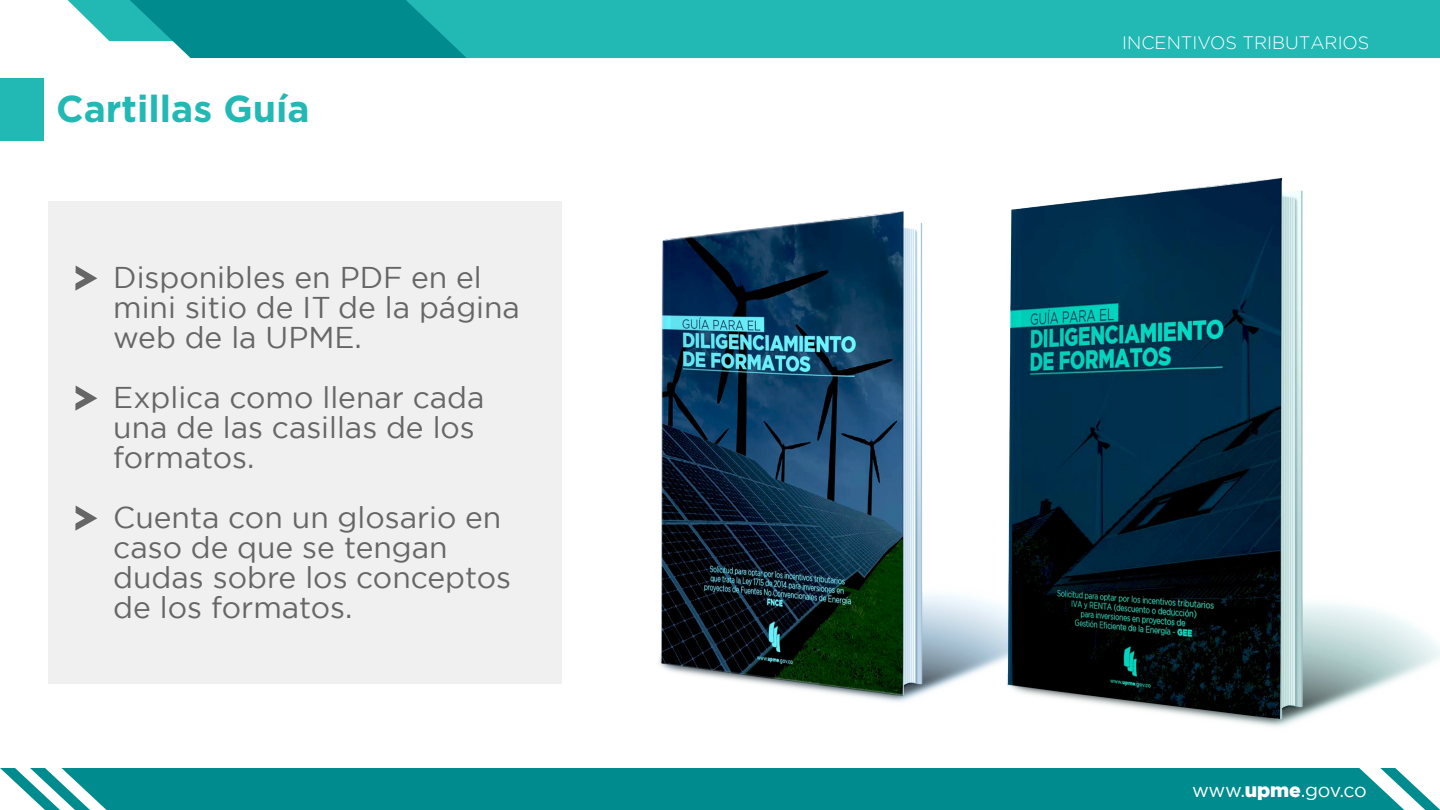
<style>
.page{position:relative;width:1440px;height:810px;background:#fff}
.page>*{position:absolute;margin:0;border:0;box-sizing:border-box;transform-origin:0 0}
.t1{font:700 37.5px "Gotham";color:#22b8b4}
.t2{font:30px/30px "Gotham";color:#666}
.t3{font:19.5px "Gotham";letter-spacing:-.02em;color:#fff}
.t4{font:300 18px "Gotham";color:#fff}
.s1{font-weight:900}
</style>
<div class="page">
<div style="left:90px;top:768px;width:1290px;height:42px;background:#008b8e"></div>
<svg style="left:1380px;top:768px;width:60px;height:42px"></svg>
<svg style="left:0;top:768px;width:90px;height:42px"></svg>
<svg style="left:68px;top:0;width:338px;height:58px;background:#28a1a3"></svg>
<div style="left:406px;top:0;width:1034px;height:58px;background:#22b8b4"></div>
<div style="left:48px;top:201px;width:513px;height:483px;background:#f0f0f0"></div>
<svg style="left:75px;top:266px;width:22px;height:25px"></svg>
<svg style="left:75px;top:386px;width:22px;height:25px"></svg>
<svg style="left:75px;top:506px;width:22px;height:25px"></svg>
<div style="left:0;top:78px;width:44px;height:63px;background:#22b8b4"></div>
<img style="left:561px;top:201px;width:335px;height:501px">
<img style="left:896px;top:178px;width:544px;height:549px">
<p class="t1" style="left:56px;top:84px;width:255px">Cartillas Guía</p>
<p class="t2" style="left:113px;top:261px;width:408px">Disponibles en PDF en el mini sitio de IT de la página web de la UPME.</p>
<p class="t2" style="left:113px;top:381px;width:373px">Explica como llenar cada una de las casillas de los formatos.</p>
<p class="t2" style="left:113px;top:501px;width:399px">Cuenta con un glosario en caso de que se tengan dudas sobre los conceptos de los formatos.</p>
<p class="t4" style="left:1122px;top:31px;width:249px">INCENTIVOS TRIBUTARIOS</p>
<p class="t3" style="left:1192px;top:778px;width:176px">www.<span class="s1">upme</span>.gov.co</p>
</div>
